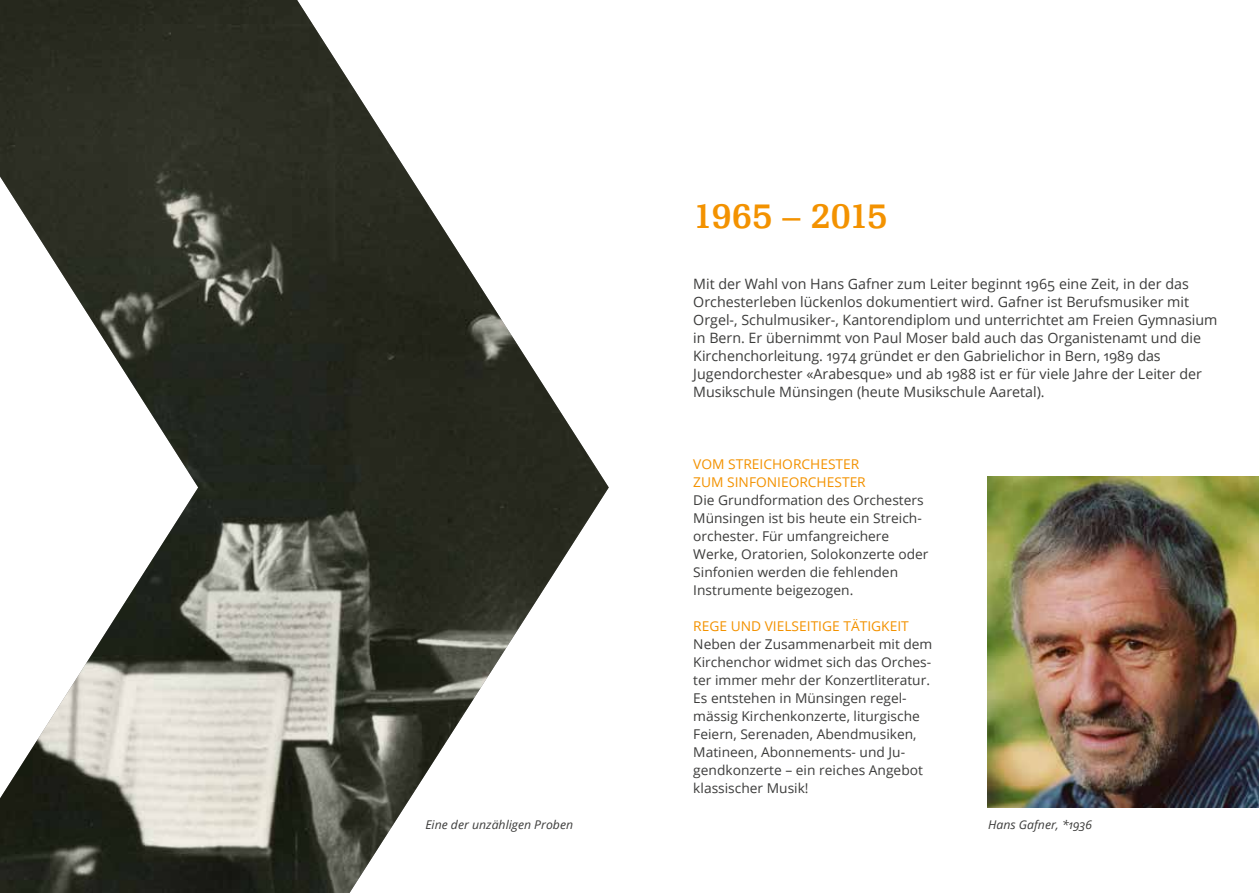
<style>
.page{position:relative;width:1259px;height:893px;background:#fff}
.page>*{position:absolute;margin:0;border:0;box-sizing:border-box;transform-origin:0 0}
.t1{font:700 36px "Egyptienne FLT Std";letter-spacing:-.02em;color:#f39200}
.t2{font:14.25px/18px "Open Sans";color:#3c3c3b}
.t3{font:13.5px/18px "Open Sans";color:#3c3c3b}
.t4{font:13.5px/18px "Open Sans";color:#f39200}
.t5{font:italic 12px "Open Sans";color:#3c3c3b}
</style>
<div class="page">
<img style="left:0;top:0;width:609px;height:893px">
<img style="left:987px;top:476px;width:272px;height:332px">
<h1 class="t1" style="left:693px;top:196px;width:196px">1965 – 2015</h1>
<p class="t2" style="left:693px;top:274px;width:526px">Mit der Wahl von Hans Gafner zum Leiter beginnt 1965 eine Zeit, in der das Orchesterleben lückenlos dokumentiert wird. Gafner ist Berufsmusiker mit Orgel-, Schulmusiker-, Kantorendiplom und unterrichtet am Freien Gymnasium in Bern. Er übernimmt von Paul Moser bald auch das Organistenamt und die Kirchenchorleitung. 1974 gründet er den Gabrielichor in Bern, 1989 das Jugendorchester «Arabesque» und ab 1988 ist er für viele Jahre der Leiter der Musikschule Münsingen (heute Musikschule Aaretal).</p>
<p class="t4" style="left:693px;top:455px;width:174px">VOM STREICHORCHESTER<br>ZUM SINFONIEORCHESTER</p>
<p class="t3" style="left:693px;top:491px;width:237px">Die Grundformation des Orchesters Münsingen ist bis heute ein Streich&shy;orchester. Für umfangreichere Werke, Oratorien, Solokonzerte oder Sinfonien werden die fehlenden Instrumente beigezogen.</p>
<p class="t4" style="left:693px;top:617px;width:217px">REGE UND VIELSEITIGE TÄTIGKEIT</p>
<p class="t3" style="left:693px;top:635px;width:241px">Neben der Zusammenarbeit mit dem Kirchenchor widmet sich das Orches&shy;ter immer mehr der Konzertliteratur.<br>Es entstehen in Münsingen regel&shy;mässig Kirchenkonzerte, liturgische Feiern, Serenaden, Abendmusiken, Matineen, Abonnements- und Ju&shy;gendkonzerte – ein reiches Angebot klassischer Musik!</p>
<p class="t5" style="left:425px;top:816px;width:149px">Eine der unzähligen Proben</p>
<p class="t5" style="left:988px;top:816px;width:105px">Hans Gafner, *1936</p>
</div>
